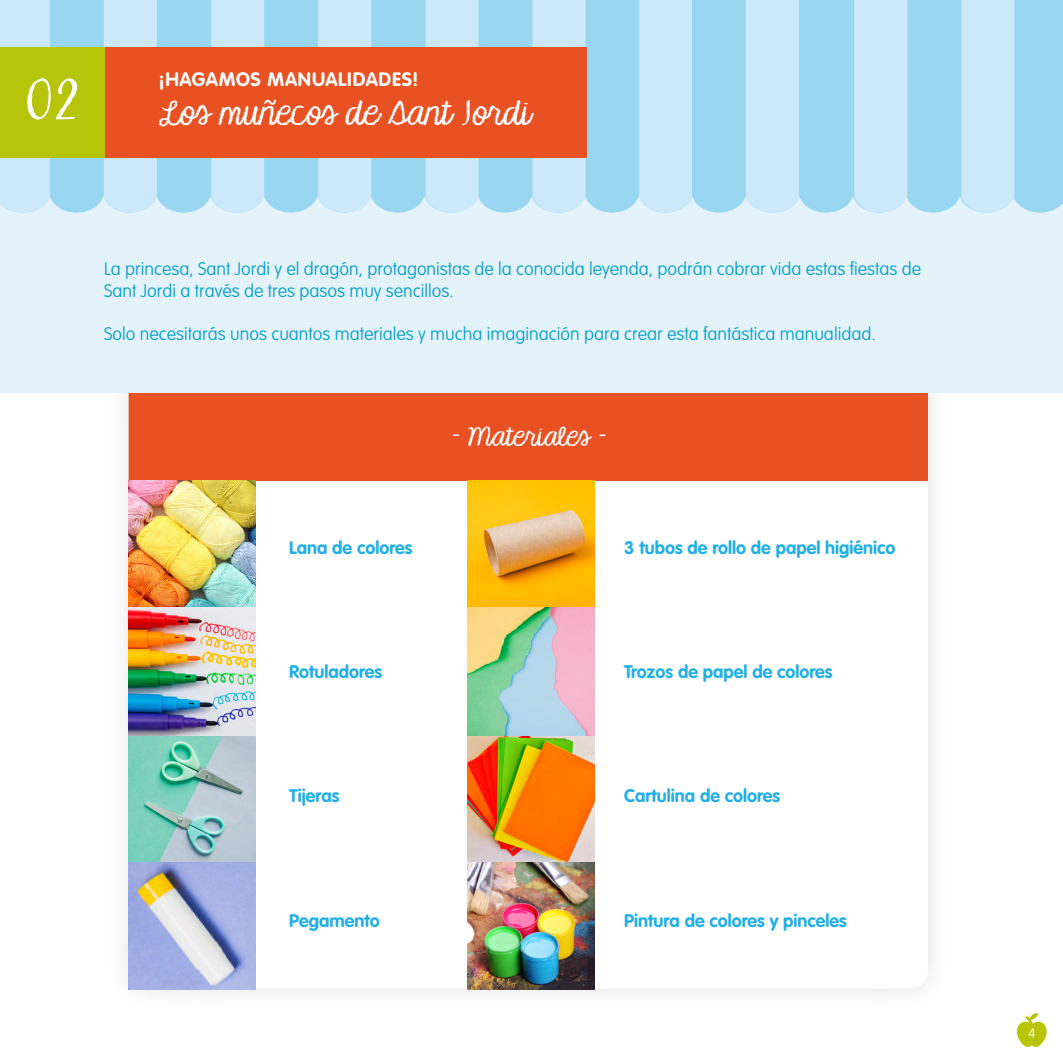
<style>
.page{position:relative;width:1063px;height:1063px;background:#fff}
.page>*{position:absolute;margin:0;border:0;box-sizing:border-box;transform-origin:0 0}
.t1{font:54px "Adorn Condensed Sans";color:#fff}
.t2{font:32.7px "KG Makes You Stronger";color:#fff}
.t3{font:25.5px "KG Makes You Stronger";color:#fff}
.t4{font:700 19.2px "VAG Rounded Std";letter-spacing:.035em;color:#fff}
.t5{font:100 18px/21.6px "VAG Rounded Std";color:#0ba0cc}
.t6{font:700 18px "VAG Rounded Std";color:#21afe6}
.t7{font:100 13.5px "VAG Rounded Std";color:#fff}
.s1{font-family:"Adorn Condensed Sans"}
</style>
<div class="page">
<svg style="left:1016px;top:1013px;width:31px;height:34px"></svg>
<div style="left:105px;top:352px;width:847px;height:660px;background:#fbfbfb"></div>
<div style="left:129px;top:376px;width:799px;height:613px;background:#fff;border-radius:18px"></div>
<div style="left:129px;top:393px;width:799px;height:87px;background:#e85223"></div>
<div style="left:0;top:179px;width:1063px;height:214px;background:#e4f3fa"></div>
<div style="left:50px;top:0;width:1013px;height:213px;background:#99d6f2"></div>
<div style="left:0;top:0;width:50px;height:213px;background:#cbe9fa"></div>
<div style="left:104px;top:0;width:53px;height:213px;background:#cbe9fa"></div>
<div style="left:211px;top:0;width:53px;height:213px;background:#cbe9fa"></div>
<div style="left:318px;top:0;width:53px;height:213px;background:#cbe9fa"></div>
<div style="left:426px;top:0;width:53px;height:213px;background:#cbe9fa"></div>
<div style="left:533px;top:0;width:53px;height:213px;background:#cbe9fa"></div>
<div style="left:639px;top:0;width:53px;height:213px;background:#cbe9fa"></div>
<div style="left:746px;top:0;width:53px;height:213px;background:#cbe9fa"></div>
<div style="left:854px;top:0;width:53px;height:213px;background:#cbe9fa"></div>
<div style="left:961px;top:0;width:53px;height:213px;background:#cbe9fa"></div>
<div style="left:0;top:47px;width:587px;height:110px;background:#e85223"></div>
<div style="left:0;top:47px;width:104px;height:110px;background:#b6c509"></div>
<img style="left:129px;top:480px;width:126px;height:128px">
<img style="left:468px;top:480px;width:126px;height:128px">
<svg style="left:129px;top:735px;width:126px;height:127px;background:#93c7c1"></svg>
<svg style="left:468px;top:735px;width:126px;height:127px;background:#e08c2d"></svg>
<img style="left:129px;top:608px;width:126px;height:127px">
<svg style="left:468px;top:608px;width:126px;height:127px;background:#bdc9b9"></svg>
<svg style="left:129px;top:862px;width:126px;height:128px;background:#abb3d5"></svg>
<img style="left:468px;top:862px;width:126px;height:128px">
<h1 class="t1" style="left:25px;top:66px;width:56px">02</h1>
<p class="t4" style="left:159px;top:68px;width:262px">¡HAGAMOS MANUALIDADES!</p>
<h2 class="t2" style="left:159px;top:93px;width:373px">Los muñecos de Sant <span class="s1">j</span>ordi</h2>
<p class="t5" style="left:104px;top:259px;width:818px">La princesa, Sant Jordi y el dragón, protagonistas de la conocida leyenda, podrán cobrar vida estas fiestas de<br>Sant Jordi a través de tres pasos muy sencillos.</p>
<p class="t5" style="left:104px;top:324px;width:773px">Solo necesitarás unos cuantos materiales y mucha imaginación para crear esta fantástica manualidad.</p>
<p class="t6" style="left:289px;top:537px;width:125px">Lana de colores</p>
<h3 class="t3" style="left:450px;top:421px;width:157px">- Materiales -</h3>
<p class="t6" style="left:624px;top:537px;width:273px">3 tubos de rollo de papel higiénico</p>
<p class="t6" style="left:289px;top:661px;width:95px">Rotuladores</p>
<p class="t6" style="left:624px;top:661px;width:210px">Trozos de papel de colores</p>
<p class="t6" style="left:289px;top:786px;width:52px">Tijeras</p>
<p class="t6" style="left:624px;top:786px;width:157px">Cartulina de colores</p>
<p class="t6" style="left:289px;top:910px;width:92px">Pegamento</p>
<p class="t6" style="left:624px;top:910px;width:224px">Pintura de colores y pinceles</p>
<p class="t7" style="left:1028px;top:1026px;width:9px">4</p>
</div>
